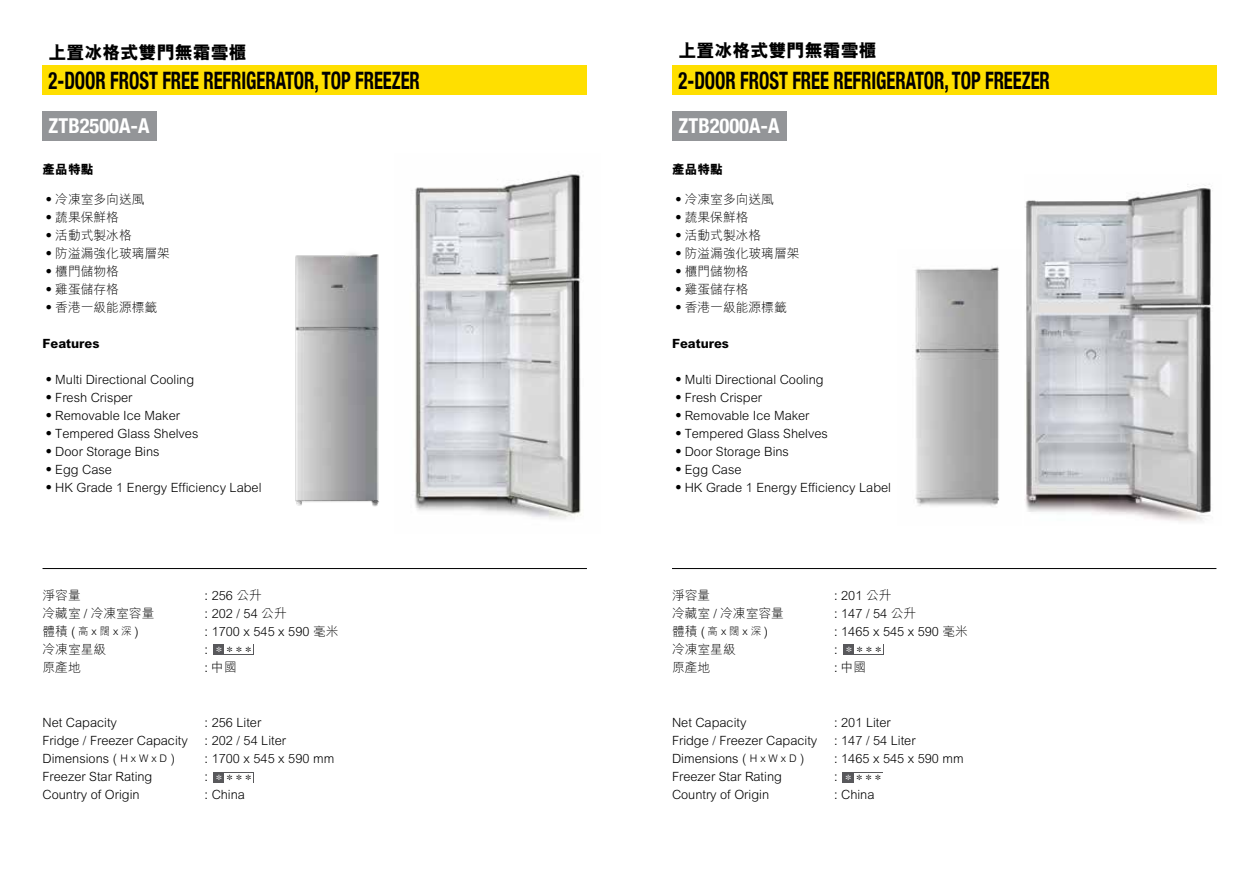
<style>
.page{position:relative;width:1259px;height:893px;background:#fff}
.page>*{position:absolute;margin:0;border:0;box-sizing:border-box;transform-origin:0 0}
.t1{font:700 condensed 24px "Helvetica Neue";letter-spacing:-.005em;color:#000;scale:.78 1}
.t2{font:700 condensed 20.55px "Helvetica Neue";color:#fff}
.t3{font:800 18px "M Hei HK";color:#000}
.t4{font:300 12.75px "M Hei HK";color:#000}
.t5{font:800 12.75px "M Hei HK";color:#000}
.t6{font:300 10.5px "M Hei HK";color:#000}
.t7{font:300 7.8px "M Hei HK";color:#000}
.s1{font-size:12.75px}
.s2{color:#fff}
.s3{font-size:10.5px}
</style>
<div class="page">
<div style="left:213px;top:644px;width:41px;height:11px;background:#58585b"></div>
<div style="left:225px;top:645px;width:28px;height:9px;background:#fff"></div>
<img style="left:414px;top:174px;width:170px;height:345px">
<div style="left:843px;top:644px;width:40px;height:11px;background:#58585b"></div>
<div style="left:854px;top:645px;width:28px;height:9px;background:#fff"></div>
<img style="left:1024px;top:184px;width:187px;height:338px">
<div style="left:43px;top:65px;width:544px;height:30px;background:#ffdf00"></div>
<div style="left:43px;top:111px;width:114px;height:30px;background:#939598"></div>
<div style="left:672px;top:111px;width:114px;height:30px;background:#939598"></div>
<div style="left:672px;top:65px;width:544px;height:30px;background:#ffdf00"></div>
<div style="left:213px;top:772px;width:41px;height:11px;background:#58585b"></div>
<div style="left:225px;top:773px;width:28px;height:9px;background:#fff"></div>
<div style="left:842px;top:772px;width:41px;height:11px;background:#58585b"></div>
<div style="left:854px;top:773px;width:28px;height:9px;background:#fff"></div>
<hr style="left:43px;top:568px;width:544px;height:1px;background:#000">
<hr style="left:672px;top:568px;width:544px;height:1px;background:#000">
<img style="left:295px;top:253px;width:84px;height:254px">
<img style="left:915px;top:266px;width:85px;height:241px">
<h3 class="t3" style="left:49px;top:40px;width:200px">上置冰格式雙門無霜雪櫃</h3>
<h3 class="t3" style="left:678px;top:39px;width:199px">上置冰格式雙門無霜雪櫃</h3>
<h1 class="t1" style="left:49px;top:60px;width:477px">2-DOOR FROST FREE REFRIGERATOR, TOP FREEZER</h1>
<h1 class="t1" style="left:678px;top:60px;width:477px">2-DOOR FROST FREE REFRIGERATOR, TOP FREEZER</h1>
<h2 class="t2" style="left:49px;top:109px;width:102px">ZTB2500A-A</h2>
<h2 class="t2" style="left:678px;top:109px;width:102px">ZTB2000A-A</h2>
<p class="t5" style="left:43px;top:160px;width:52px">產品特點</p>
<p class="t4" style="left:43px;top:191px;width:103px">•冷凍室多向送風</p>
<p class="t4" style="left:43px;top:209px;width:78px">•蔬果保鮮格</p>
<p class="t4" style="left:43px;top:227px;width:91px">•活動式製冰格</p>
<p class="t4" style="left:43px;top:245px;width:129px">•防溢漏強化玻璃層架</p>
<p class="t4" style="left:43px;top:263px;width:78px">•櫃門儲物格</p>
<p class="t4" style="left:43px;top:281px;width:78px">•雞蛋儲存格</p>
<p class="t4" style="left:43px;top:299px;width:116px">•香港一級能源標籤</p>
<p class="t5" style="left:43px;top:335px;width:59px">Features</p>
<p class="t4" style="left:43px;top:371px;width:153px">•Multi Directional Cooling</p>
<p class="t4" style="left:43px;top:389px;width:91px">•Fresh Crisper</p>
<p class="t4" style="left:43px;top:407px;width:139px">•Removable Ice Maker</p>
<p class="t4" style="left:43px;top:425px;width:157px">•Tempered Glass Shelves</p>
<p class="t4" style="left:43px;top:443px;width:118px">•Door Storage Bins</p>
<p class="t4" style="left:43px;top:461px;width:71px">•Egg Case</p>
<p class="t4" style="left:43px;top:479px;width:220px">•HK Grade 1 Energy Efficiency Label</p>
<p class="t4" style="left:43px;top:587px;width:40px">淨容量</p>
<p class="t4" style="left:205px;top:587px;width:59px">: 256 公升</p>
<p class="t4" style="left:43px;top:605px;width:113px">冷藏室 / 冷凍室容量</p>
<p class="t4" style="left:205px;top:605px;width:84px">: 202 / 54 公升</p>
<p class="t6" style="left:43px;top:624px;width:98px"><span class="s1">體積(</span>高 x 闊 x 深<span class="s1">)</span></p>
<p class="t4" style="left:205px;top:623px;width:135px">: 1700 x 545 x 590 毫米</p>
<p class="t4" style="left:43px;top:641px;width:65px">冷凍室星級</p>
<p class="t4" style="left:205px;top:641px;width:5px">:</p>
<p class="t4" style="left:43px;top:659px;width:40px">原產地</p>
<p class="t4" style="left:205px;top:659px;width:34px">: 中國</p>
<p class="t7" style="left:215px;top:644px;width:39px"><span class="s2">＊</span>＊＊＊</p>
<p class="t4" style="left:43px;top:713px;width:76px">Net Capacity</p>
<p class="t4" style="left:205px;top:713px;width:58px">: 256 Liter</p>
<p class="t4" style="left:43px;top:731px;width:147px">Fridge / Freezer Capacity</p>
<p class="t4" style="left:205px;top:731px;width:83px">: 202 / 54 Liter</p>
<p class="t4" style="left:43px;top:749px;width:134px">Dimensions ( <span class="s3">H x W x D</span> )</p>
<p class="t4" style="left:205px;top:749px;width:131px">: 1700 x 545 x 590 mm</p>
<p class="t4" style="left:43px;top:767px;width:111px">Freezer Star Rating</p>
<p class="t4" style="left:205px;top:767px;width:5px">:</p>
<p class="t4" style="left:43px;top:785px;width:99px">Country of Origin</p>
<p class="t4" style="left:205px;top:785px;width:42px">: China</p>
<p class="t7" style="left:215px;top:772px;width:39px"><span class="s2">＊</span>＊＊＊</p>
<p class="t5" style="left:672px;top:160px;width:52px">產品特點</p>
<p class="t4" style="left:672px;top:190px;width:104px">•冷凍室多向送風</p>
<p class="t4" style="left:672px;top:208px;width:78px">•蔬果保鮮格</p>
<p class="t4" style="left:672px;top:226px;width:91px">•活動式製冰格</p>
<p class="t4" style="left:672px;top:244px;width:129px">•防溢漏強化玻璃層架</p>
<p class="t4" style="left:672px;top:262px;width:78px">•櫃門儲物格</p>
<p class="t4" style="left:672px;top:280px;width:78px">•雞蛋儲存格</p>
<p class="t4" style="left:672px;top:298px;width:116px">•香港一級能源標籤</p>
<p class="t5" style="left:672px;top:334px;width:59px">Features</p>
<p class="t4" style="left:672px;top:370px;width:153px">•Multi Directional Cooling</p>
<p class="t4" style="left:672px;top:388px;width:91px">•Fresh Crisper</p>
<p class="t4" style="left:672px;top:406px;width:139px">•Removable Ice Maker</p>
<p class="t4" style="left:672px;top:424px;width:157px">•Tempered Glass Shelves</p>
<p class="t4" style="left:672px;top:442px;width:118px">•Door Storage Bins</p>
<p class="t4" style="left:672px;top:460px;width:71px">•Egg Case</p>
<p class="t4" style="left:672px;top:478px;width:220px">•HK Grade 1 Energy Efficiency Label</p>
<p class="t4" style="left:672px;top:587px;width:40px">淨容量</p>
<p class="t4" style="left:834px;top:587px;width:59px">: 201 公升</p>
<p class="t4" style="left:672px;top:605px;width:113px">冷藏室 / 冷凍室容量</p>
<p class="t4" style="left:834px;top:605px;width:84px">: 147 / 54 公升</p>
<p class="t6" style="left:672px;top:624px;width:98px"><span class="s1">體積(</span>高 x 闊 x 深<span class="s1">)</span></p>
<p class="t4" style="left:834px;top:623px;width:135px">: 1465 x 545 x 590 毫米</p>
<p class="t4" style="left:672px;top:641px;width:65px">冷凍室星級</p>
<p class="t4" style="left:834px;top:641px;width:5px">:</p>
<p class="t4" style="left:672px;top:659px;width:40px">原產地</p>
<p class="t4" style="left:834px;top:659px;width:34px">: 中國</p>
<p class="t7" style="left:845px;top:644px;width:39px"><span class="s2">＊</span>＊＊＊</p>
<p class="t4" style="left:672px;top:713px;width:76px">Net Capacity</p>
<p class="t4" style="left:834px;top:713px;width:58px">: 201 Liter</p>
<p class="t4" style="left:672px;top:731px;width:147px">Fridge / Freezer Capacity</p>
<p class="t4" style="left:834px;top:731px;width:83px">: 147 / 54 Liter</p>
<p class="t4" style="left:672px;top:749px;width:134px">Dimensions ( <span class="s3">H x W x D</span> )</p>
<p class="t4" style="left:834px;top:749px;width:131px">: 1465 x 545 x 590 mm</p>
<p class="t4" style="left:672px;top:767px;width:111px">Freezer Star Rating</p>
<p class="t4" style="left:834px;top:767px;width:5px">:</p>
<p class="t4" style="left:672px;top:785px;width:99px">Country of Origin</p>
<p class="t4" style="left:834px;top:785px;width:42px">: China</p>
<p class="t7" style="left:844px;top:772px;width:39px"><span class="s2">＊</span>＊＊＊</p>
</div>
